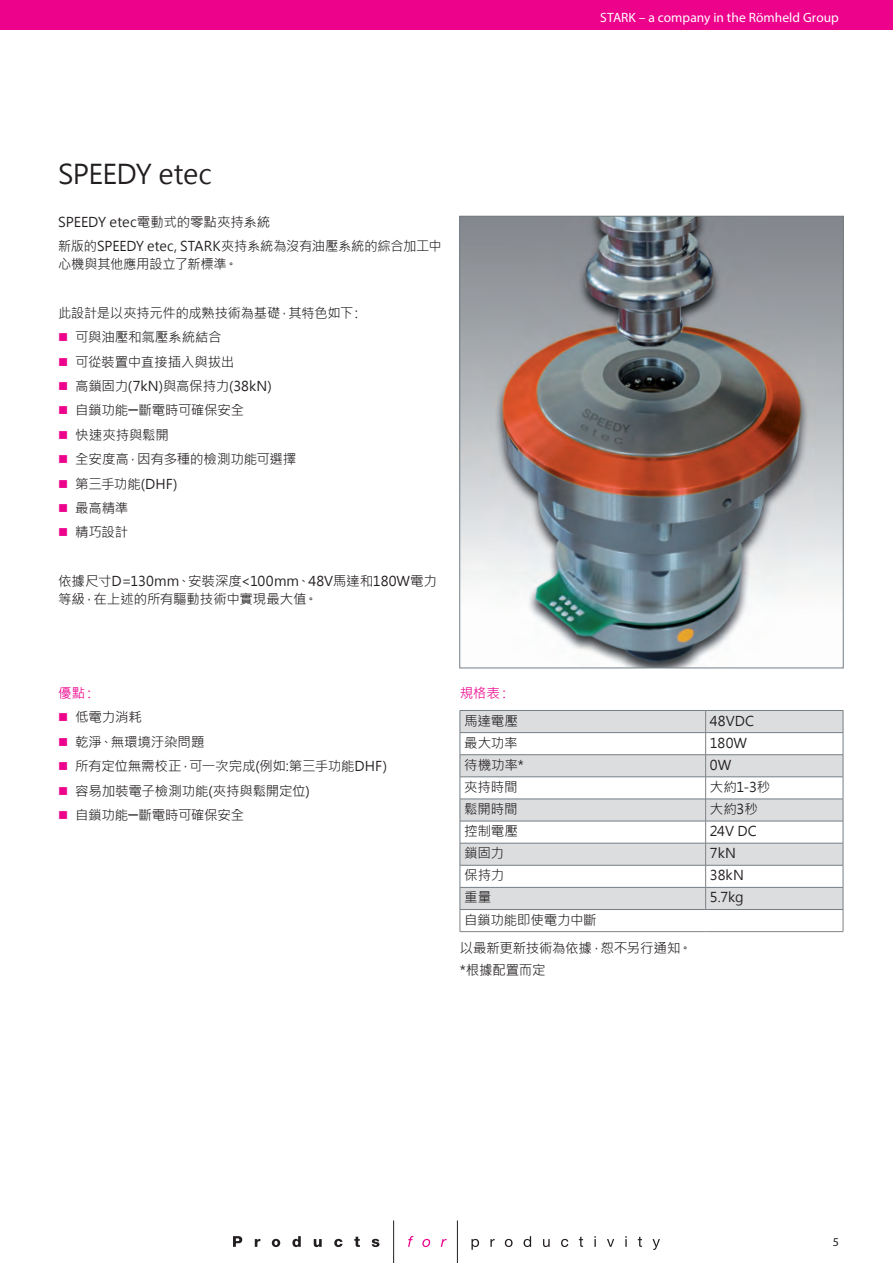
<style>
.page{position:relative;width:893px;height:1263px;background:#fff}
.page>*{position:absolute;margin:0;border:0;box-sizing:border-box;transform-origin:0 0}
.Titel_Seite{font:27px "Microsoft Jheng Hei";letter-spacing:-.025em;color:#231f20}
.Fliesstext{font:13.5px/18px "Microsoft Jheng Hei";letter-spacing:-.01em;color:#231f20}
.Fliesstext_Ez{font:13.5px "Microsoft Jheng Hei";letter-spacing:-.015em;color:#231f20}
.t1{font:13.5px "Myriad Pro";letter-spacing:.005em;color:#fff}
.Titel_Absatz{font:13.5px "Microsoft Jheng Hei";color:#ed028c}
.t2{font:12px "Myriad Pro";color:#231f20}
.s1{color:#ed028c}
</style>
<div class="page">
<svg style="left:233px;top:1236px;width:9px;height:11px"></svg>
<svg style="left:255px;top:1239px;width:5px;height:8px"></svg>
<svg style="left:272px;top:1239px;width:8px;height:8px"></svg>
<svg style="left:292px;top:1236px;width:9px;height:11px"></svg>
<svg style="left:314px;top:1239px;width:8px;height:8px"></svg>
<svg style="left:334px;top:1239px;width:8px;height:8px"></svg>
<svg style="left:354px;top:1237px;width:6px;height:10px"></svg>
<svg style="left:372px;top:1239px;width:7px;height:8px"></svg>
<svg style="left:408px;top:1236px;width:5px;height:11px"></svg>
<svg style="left:422px;top:1239px;width:8px;height:8px"></svg>
<svg style="left:441px;top:1239px;width:6px;height:8px"></svg>
<svg style="left:471px;top:1239px;width:8px;height:11px"></svg>
<svg style="left:490px;top:1239px;width:5px;height:8px"></svg>
<svg style="left:505px;top:1239px;width:8px;height:8px"></svg>
<svg style="left:524px;top:1236px;width:7px;height:11px"></svg>
<svg style="left:543px;top:1239px;width:7px;height:8px"></svg>
<svg style="left:561px;top:1239px;width:7px;height:8px"></svg>
<svg style="left:579px;top:1237px;width:4px;height:10px"></svg>
<svg style="left:594px;top:1236px;width:2px;height:11px"></svg>
<svg style="left:607px;top:1239px;width:7px;height:8px"></svg>
<svg style="left:625px;top:1236px;width:2px;height:11px"></svg>
<svg style="left:638px;top:1237px;width:4px;height:10px"></svg>
<svg style="left:652px;top:1239px;width:8px;height:11px"></svg>
<hr style="left:457px;top:1220px;width:1px;height:43px;background:#231f20">
<hr style="left:393px;top:1220px;width:1px;height:43px;background:#231f20">
<img style="left:462px;top:218px;width:379px;height:448px">
<div style="left:461px;top:711px;width:382px;height:21px;background:#dcdddf"></div>
<svg style="left:461px;top:733px;width:382px;height:198px"></svg>
<svg style="left:705px;top:711px;width:1px;height:198px"></svg>
<hr style="left:460px;top:931px;width:246px;height:1px;background:#808285">
<hr style="left:706px;top:931px;width:137px;height:1px;background:#808285">
<hr style="left:460px;top:710px;width:246px;height:1px;background:#747e84">
<hr style="left:706px;top:710px;width:137px;height:1px;background:#747e84">
<hr style="left:460px;top:732px;width:246px;height:1px;background:#747e84">
<hr style="left:706px;top:732px;width:137px;height:1px;background:#747e84">
<hr style="left:460px;top:754px;width:246px;height:1px;background:#747e84">
<hr style="left:706px;top:754px;width:137px;height:1px;background:#747e84">
<hr style="left:460px;top:776px;width:246px;height:1px;background:#747e84">
<hr style="left:706px;top:776px;width:137px;height:1px;background:#747e84">
<hr style="left:460px;top:799px;width:246px;height:1px;background:#747e84">
<hr style="left:706px;top:799px;width:137px;height:1px;background:#747e84">
<hr style="left:460px;top:821px;width:246px;height:1px;background:#747e84">
<hr style="left:706px;top:821px;width:137px;height:1px;background:#747e84">
<hr style="left:460px;top:843px;width:246px;height:1px;background:#747e84">
<hr style="left:706px;top:843px;width:137px;height:1px;background:#747e84">
<hr style="left:460px;top:865px;width:246px;height:1px;background:#747e84">
<hr style="left:706px;top:865px;width:137px;height:1px;background:#747e84">
<hr style="left:460px;top:887px;width:246px;height:1px;background:#747e84">
<svg style="left:460px;top:711px;width:1px;height:220px"></svg>
<hr style="left:706px;top:887px;width:137px;height:1px;background:#747e84">
<svg style="left:843px;top:711px;width:1px;height:220px"></svg>
<hr style="left:460px;top:909px;width:246px;height:1px;background:#747e84">
<hr style="left:706px;top:909px;width:137px;height:1px;background:#747e84">
<div style="left:0;top:0;width:893px;height:30px;background:#ed028c"></div>
<p class="Titel_Seite" style="left:58px;top:157px;width:155px">SPEEDY etec</p>
<p class="Fliesstext" style="left:58px;top:213px;width:214px">SPEEDY etec電動式的零點夾持系統</p>
<p class="Fliesstext" style="left:58px;top:237px;width:385px">新版的SPEEDY etec, STARK夾持系統為沒有油壓系統的綜合加工中心機與其他應用設立了新標準。</p>
<p class="Fliesstext" style="left:58px;top:304px;width:306px">此設計是以夾持元件的成熟技術為基礎，其特色如下：</p>
<p class="Fliesstext_Ez" style="left:58px;top:329px;width:165px"><span class="s1">■</span> 可與油壓和氣壓系統結合</p>
<p class="Fliesstext_Ez" style="left:58px;top:353px;width:178px"><span class="s1">■</span> 可從裝置中直接插入與拔出</p>
<p class="Fliesstext_Ez" style="left:58px;top:378px;width:215px"><span class="s1">■</span> 高鎖固力(7kN)與高保持力(38kN)</p>
<p class="Fliesstext_Ez" style="left:58px;top:402px;width:188px"><span class="s1">■</span> 自鎖功能─斷電時可確保安全</p>
<p class="Fliesstext_Ez" style="left:58px;top:426px;width:112px"><span class="s1">■</span> 快速夾持與鬆開</p>
<p class="Fliesstext_Ez" style="left:58px;top:451px;width:239px"><span class="s1">■</span> 全安度高，因有多種的檢測功能可選擇</p>
<p class="Fliesstext_Ez" style="left:58px;top:475px;width:121px"><span class="s1">■</span> 第三手功能(DHF)</p>
<p class="Fliesstext_Ez" style="left:58px;top:500px;width:72px"><span class="s1">■</span> 最高精準</p>
<p class="Fliesstext_Ez" style="left:58px;top:524px;width:72px"><span class="s1">■</span> 精巧設計</p>
<p class="Fliesstext" style="left:58px;top:572px;width:380px">依據尺寸D=130mm、安裝深度&lt;100mm、48V馬達和180W電力等級，在上述的所有驅動技術中實現最大值。</p>
<p class="t1" style="left:600px;top:9px;width:240px">STARK – a company in the Römheld Group</p>
<p class="Titel_Absatz" style="left:58px;top:684px;width:39px">優點：</p>
<p class="Titel_Absatz" style="left:460px;top:684px;width:53px">規格表：</p>
<p class="Fliesstext" style="left:464px;top:711px;width:55px">馬達電壓</p>
<p class="Fliesstext" style="left:710px;top:711px;width:46px">48VDC</p>
<p class="Fliesstext" style="left:464px;top:734px;width:55px">最大功率</p>
<p class="Fliesstext" style="left:710px;top:734px;width:39px">180W</p>
<p class="Fliesstext" style="left:464px;top:756px;width:61px">待機功率*</p>
<p class="Fliesstext" style="left:710px;top:756px;width:23px">0W</p>
<p class="Fliesstext" style="left:464px;top:778px;width:55px">夾持時間</p>
<p class="Fliesstext" style="left:710px;top:778px;width:62px">大約1-3秒</p>
<p class="Fliesstext" style="left:464px;top:800px;width:55px">鬆開時間</p>
<p class="Fliesstext" style="left:710px;top:800px;width:50px">大約3秒</p>
<p class="Fliesstext" style="left:464px;top:822px;width:55px">控制電壓</p>
<p class="Fliesstext" style="left:710px;top:822px;width:48px">24V DC</p>
<p class="Fliesstext" style="left:464px;top:844px;width:41px">鎖固力</p>
<p class="Fliesstext" style="left:710px;top:844px;width:28px">7kN</p>
<p class="Fliesstext" style="left:464px;top:866px;width:42px">保持力</p>
<p class="Fliesstext" style="left:710px;top:866px;width:35px">38kN</p>
<p class="Fliesstext" style="left:464px;top:888px;width:28px">重量</p>
<p class="Fliesstext" style="left:710px;top:888px;width:35px">5.7kg</p>
<p class="Fliesstext" style="left:464px;top:911px;width:134px">自鎖功能即使電力中斷</p>
<p class="Fliesstext" style="left:460px;top:939px;width:234px">以最新更新技術為依據，恕不另行通知。</p>
<p class="Fliesstext" style="left:460px;top:961px;width:87px">*根據配置而定</p>
<p class="Fliesstext_Ez" style="left:58px;top:709px;width:85px"><span class="s1">■</span> 低電力消耗</p>
<p class="Fliesstext_Ez" style="left:58px;top:733px;width:148px"><span class="s1">■</span> 乾淨、無環境汙染問題</p>
<p class="Fliesstext_Ez" style="left:58px;top:758px;width:330px"><span class="s1">■</span> 所有定位無需校正，可一次完成(例如:第三手功能DHF)</p>
<p class="Fliesstext_Ez" style="left:58px;top:782px;width:253px"><span class="s1">■</span> 容易加裝電子檢測功能(夾持與鬆開定位)</p>
<p class="Fliesstext_Ez" style="left:58px;top:806px;width:188px"><span class="s1">■</span> 自鎖功能─斷電時可確保安全</p>
<p class="t2" style="left:833px;top:1235px;width:8px">5</p>
</div>
